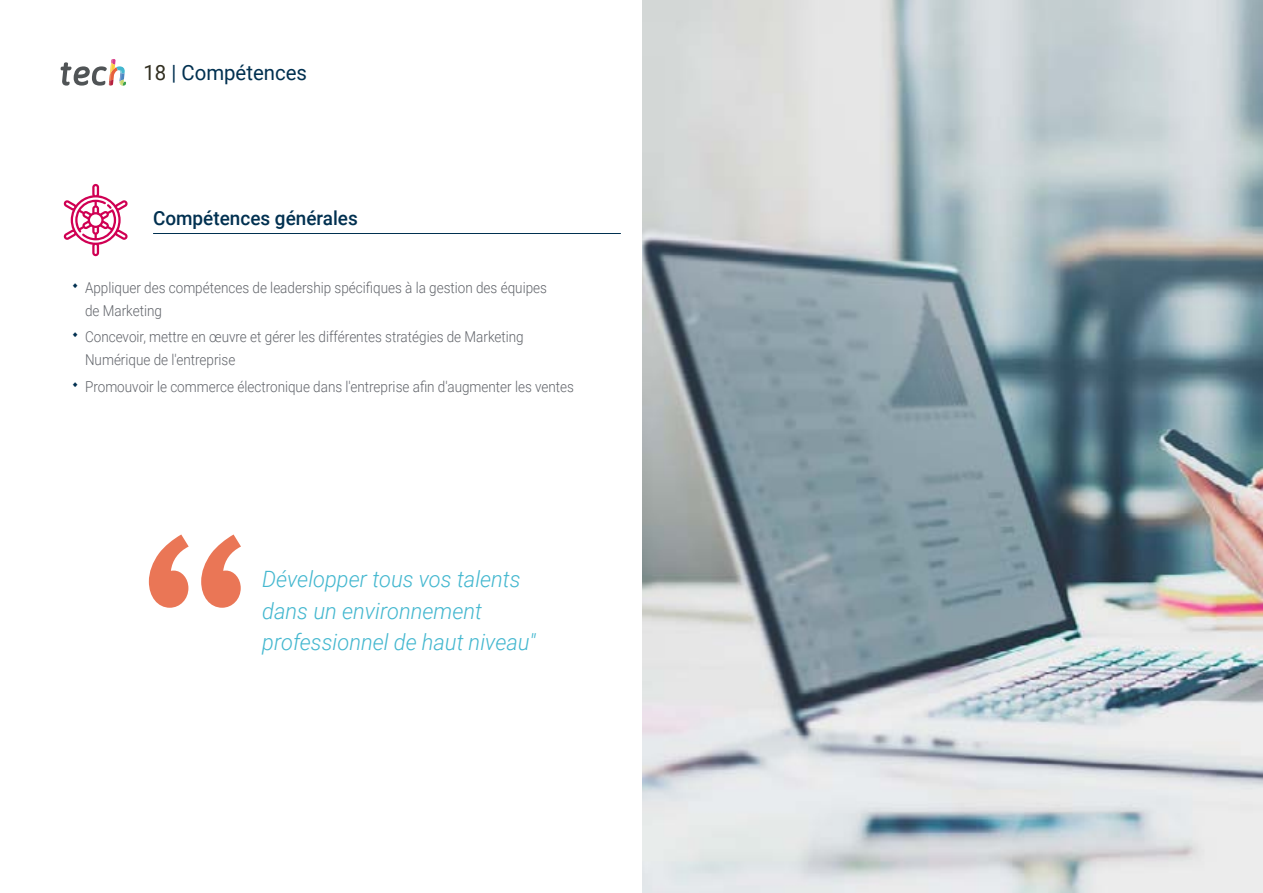
<style>
.page{position:relative;width:1263px;height:893px;background:#fff}
.page>*{position:absolute;margin:0;border:0;box-sizing:border-box;transform-origin:0 0}
.t1{font:italic 300 22.5px/31.5px "Roboto";color:#43b7cf}
.t2{font:21px "Roboto";color:#003050}
.t3{font:500 19.5px "Roboto";color:#003050}
.t4{font:300 15px/22.5px "Roboto";color:#61646a;scale:.9 1}
.s1{color:#312e20}
</style>
<div class="page">
<hr style="left:153px;top:233px;width:468px;height:1px;background:#003050">
<svg style="left:63px;top:184px;width:65px;height:72px"></svg>
<svg style="left:61px;top:59px;width:65px;height:27px"></svg>
<img style="left:642px;top:0;width:621px;height:893px">
<svg style="left:149px;top:534px;width:92px;height:74px"></svg>
<h2 class="t2" style="left:144px;top:57px;width:165px"><span class="s1">18</span> | Compétences</h2>
<h3 class="t3" style="left:153px;top:205px;width:206px">Compétences générales</h3>
<p class="t4" style="left:85px;top:276px;width:515px">Appliquer des compétences de leadership spécifiques à la gestion des équipes de Marketing</p>
<p class="t4" style="left:85px;top:325px;width:489px">Concevoir, mettre en œuvre et gérer les différentes stratégies de Marketing<br>Numérique de l'entreprise</p>
<p class="t4" style="left:85px;top:375px;width:545px">Promouvoir le commerce électronique dans l'entreprise afin d'augmenter les ventes</p>
<h1 class="t1" style="left:262px;top:562px;width:275px">Développer tous vos talents dans un environnement professionnel de haut niveau"</h1>
</div>
